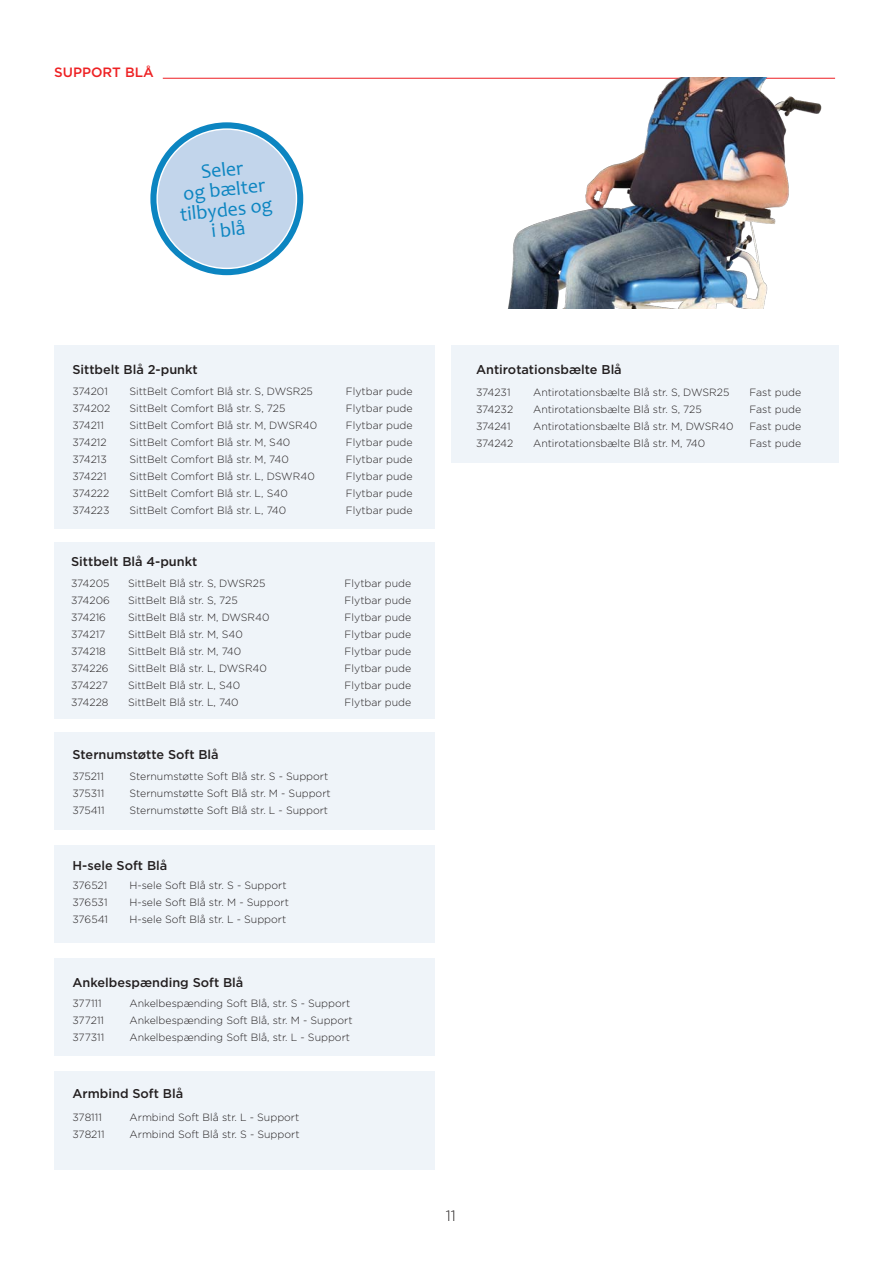
<style>
.page{position:relative;width:893px;height:1263px;background:#fff}
.page>*{position:absolute;margin:0;border:0;box-sizing:border-box;transform-origin:0 0}
.Headline_-_Small{font:19.95px/20px "Candara";color:#0c85c1;text-align:center}
.t1{font:300 15px "Gotham";color:#231f20}
.Highlights__brödtext{font:500 13.5px "Gotham";color:#ee2123}
.t2{font:500 12.75px "Gotham";color:#231f20}
.t3{font:300 10.5px "Gotham";color:#231f20}
</style>
<div class="page">
<div style="left:54px;top:345px;width:381px;height:183px;background:#eff4f9"></div>
<div style="left:451px;top:345px;width:387px;height:118px;background:#eff4f9"></div>
<div style="left:54px;top:542px;width:381px;height:177px;background:#eff4f9"></div>
<div style="left:54px;top:732px;width:381px;height:97px;background:#eff4f9"></div>
<div style="left:54px;top:958px;width:381px;height:98px;background:#eff4f9"></div>
<div style="left:54px;top:845px;width:381px;height:98px;background:#eff4f9"></div>
<div style="left:54px;top:1071px;width:381px;height:98px;background:#eff4f9"></div>
<hr style="left:163px;top:78px;width:672px;height:1px;background:#ee1d23">
<img style="left:506px;top:78px;width:328px;height:231px">
<svg style="left:150px;top:122px;width:153px;height:153px;background:#2e96c9"></svg>
<div style="left:157px;top:129px;width:139px;height:139px;background:#c2d5eb;border-radius:50%"></div>
<p class="Highlights__brödtext" style="left:54px;top:63px;width:101px">SUPPORT BLÅ</p>
<p class="Headline_-_Small" style="left:175px;top:164px;width:94px;rotate:-6deg">Seler<br>og bælter tilbydes og i blå</p>
<p class="t2" style="left:72px;top:361px;width:127px">Sittbelt Blå 2-punkt</p>
<p class="t3" style="left:72px;top:385px;width:37px">374201</p>
<p class="t3" style="left:129px;top:385px;width:185px">SittBelt Comfort Blå str. S, DWSR25</p>
<p class="t3" style="left:346px;top:385px;width:68px">Flytbar pude</p>
<p class="t3" style="left:72px;top:402px;width:40px">374202</p>
<p class="t3" style="left:129px;top:402px;width:158px">SittBelt Comfort Blå str. S, 725</p>
<p class="t3" style="left:346px;top:402px;width:68px">Flytbar pude</p>
<p class="t3" style="left:72px;top:419px;width:33px">374211</p>
<p class="t3" style="left:129px;top:419px;width:189px">SittBelt Comfort Blå str. M, DWSR40</p>
<p class="t3" style="left:346px;top:419px;width:68px">Flytbar pude</p>
<p class="t3" style="left:72px;top:436px;width:36px">374212</p>
<p class="t3" style="left:129px;top:436px;width:163px">SittBelt Comfort Blå str. M, S40</p>
<p class="t3" style="left:346px;top:436px;width:68px">Flytbar pude</p>
<p class="t3" style="left:72px;top:453px;width:36px">374213</p>
<p class="t3" style="left:129px;top:453px;width:161px">SittBelt Comfort Blå str. M, 740</p>
<p class="t3" style="left:346px;top:453px;width:68px">Flytbar pude</p>
<p class="t3" style="left:72px;top:470px;width:36px">374221</p>
<p class="t3" style="left:129px;top:470px;width:187px">SittBelt Comfort Blå str. L, DSWR40</p>
<p class="t3" style="left:346px;top:470px;width:68px">Flytbar pude</p>
<p class="t3" style="left:72px;top:487px;width:38px">374222</p>
<p class="t3" style="left:129px;top:487px;width:160px">SittBelt Comfort Blå str. L, S40</p>
<p class="t3" style="left:346px;top:487px;width:68px">Flytbar pude</p>
<p class="t3" style="left:72px;top:504px;width:39px">374223</p>
<p class="t3" style="left:129px;top:504px;width:158px">SittBelt Comfort Blå str. L, 740</p>
<p class="t3" style="left:346px;top:504px;width:68px">Flytbar pude</p>
<p class="t2" style="left:71px;top:553px;width:128px">Sittbelt Blå 4-punkt</p>
<p class="t3" style="left:71px;top:576px;width:40px">374205</p>
<p class="t3" style="left:128px;top:576px;width:139px">SittBelt Blå str. S, DWSR25</p>
<p class="t3" style="left:345px;top:576px;width:68px">Flytbar pude</p>
<p class="t3" style="left:71px;top:593px;width:40px">374206</p>
<p class="t3" style="left:128px;top:593px;width:111px">SittBelt Blå str. S, 725</p>
<p class="t3" style="left:345px;top:593px;width:68px">Flytbar pude</p>
<p class="t3" style="left:71px;top:610px;width:36px">374216</p>
<p class="t3" style="left:128px;top:610px;width:143px">SittBelt Blå str. M, DWSR40</p>
<p class="t3" style="left:345px;top:610px;width:68px">Flytbar pude</p>
<p class="t3" style="left:71px;top:627px;width:36px">374217</p>
<p class="t3" style="left:128px;top:627px;width:116px">SittBelt Blå str. M, S40</p>
<p class="t3" style="left:345px;top:627px;width:68px">Flytbar pude</p>
<p class="t3" style="left:71px;top:644px;width:36px">374218</p>
<p class="t3" style="left:128px;top:644px;width:115px">SittBelt Blå str. M, 740</p>
<p class="t3" style="left:345px;top:644px;width:68px">Flytbar pude</p>
<p class="t3" style="left:71px;top:661px;width:39px">374226</p>
<p class="t3" style="left:128px;top:661px;width:140px">SittBelt Blå str. L, DWSR40</p>
<p class="t3" style="left:345px;top:661px;width:68px">Flytbar pude</p>
<p class="t3" style="left:71px;top:678px;width:38px">374227</p>
<p class="t3" style="left:128px;top:678px;width:114px">SittBelt Blå str. L, S40</p>
<p class="t3" style="left:345px;top:678px;width:68px">Flytbar pude</p>
<p class="t3" style="left:71px;top:695px;width:39px">374228</p>
<p class="t3" style="left:128px;top:695px;width:112px">SittBelt Blå str. L, 740</p>
<p class="t3" style="left:345px;top:695px;width:68px">Flytbar pude</p>
<p class="t2" style="left:72px;top:746px;width:148px">Sternumstøtte Soft Blå</p>
<p class="t3" style="left:72px;top:770px;width:33px">375211</p>
<p class="t3" style="left:130px;top:770px;width:200px">Sternumstøtte Soft Blå str. S - Support</p>
<p class="t3" style="left:72px;top:787px;width:33px">375311</p>
<p class="t3" style="left:130px;top:787px;width:203px">Sternumstøtte Soft Blå str. M - Support</p>
<p class="t3" style="left:72px;top:804px;width:34px">375411</p>
<p class="t3" style="left:130px;top:804px;width:200px">Sternumstøtte Soft Blå str. L - Support</p>
<p class="t2" style="left:72px;top:857px;width:96px">H-sele Soft Blå</p>
<p class="t3" style="left:72px;top:879px;width:36px">376521</p>
<p class="t3" style="left:130px;top:879px;width:159px">H-sele Soft Blå str. S - Support</p>
<p class="t3" style="left:72px;top:896px;width:37px">376531</p>
<p class="t3" style="left:130px;top:896px;width:161px">H-sele Soft Blå str. M - Support</p>
<p class="t3" style="left:72px;top:913px;width:37px">376541</p>
<p class="t3" style="left:130px;top:913px;width:158px">H-sele Soft Blå str. L - Support</p>
<p class="t2" style="left:72px;top:974px;width:172px">Ankelbespænding Soft Blå</p>
<p class="t3" style="left:72px;top:997px;width:31px">377111</p>
<p class="t3" style="left:130px;top:997px;width:222px">Ankelbespænding Soft Blå, str. S - Support</p>
<p class="t3" style="left:72px;top:1014px;width:33px">377211</p>
<p class="t3" style="left:130px;top:1014px;width:225px">Ankelbespænding Soft Blå, str. M - Support</p>
<p class="t3" style="left:72px;top:1031px;width:33px">377311</p>
<p class="t3" style="left:130px;top:1031px;width:222px">Ankelbespænding Soft Blå, str. L - Support</p>
<p class="t2" style="left:72px;top:1085px;width:112px">Armbind Soft Blå</p>
<p class="t3" style="left:72px;top:1110px;width:31px">378111</p>
<p class="t3" style="left:130px;top:1110px;width:171px">Armbind Soft Blå str. L - Support</p>
<p class="t3" style="left:72px;top:1127px;width:34px">378211</p>
<p class="t3" style="left:130px;top:1127px;width:172px">Armbind Soft Blå str. S - Support</p>
<p class="t2" style="left:476px;top:361px;width:147px">Antirotationsbælte Blå</p>
<p class="t3" style="left:476px;top:386px;width:36px">374231</p>
<p class="t3" style="left:533px;top:386px;width:198px">Antirotationsbælte Blå str. S, DWSR25</p>
<p class="t3" style="left:750px;top:386px;width:53px">Fast pude</p>
<p class="t3" style="left:476px;top:403px;width:39px">374232</p>
<p class="t3" style="left:533px;top:403px;width:170px">Antirotationsbælte Blå str. S, 725</p>
<p class="t3" style="left:750px;top:403px;width:53px">Fast pude</p>
<p class="t3" style="left:476px;top:420px;width:36px">374241</p>
<p class="t3" style="left:533px;top:420px;width:202px">Antirotationsbælte Blå str. M, DWSR40</p>
<p class="t3" style="left:750px;top:420px;width:53px">Fast pude</p>
<p class="t3" style="left:476px;top:437px;width:39px">374242</p>
<p class="t3" style="left:533px;top:437px;width:174px">Antirotationsbælte Blå str. M, 740</p>
<p class="t3" style="left:750px;top:437px;width:53px">Fast pude</p>
<h2 class="t1" style="left:446px;top:1206px;width:12px">11</h2>
</div>
